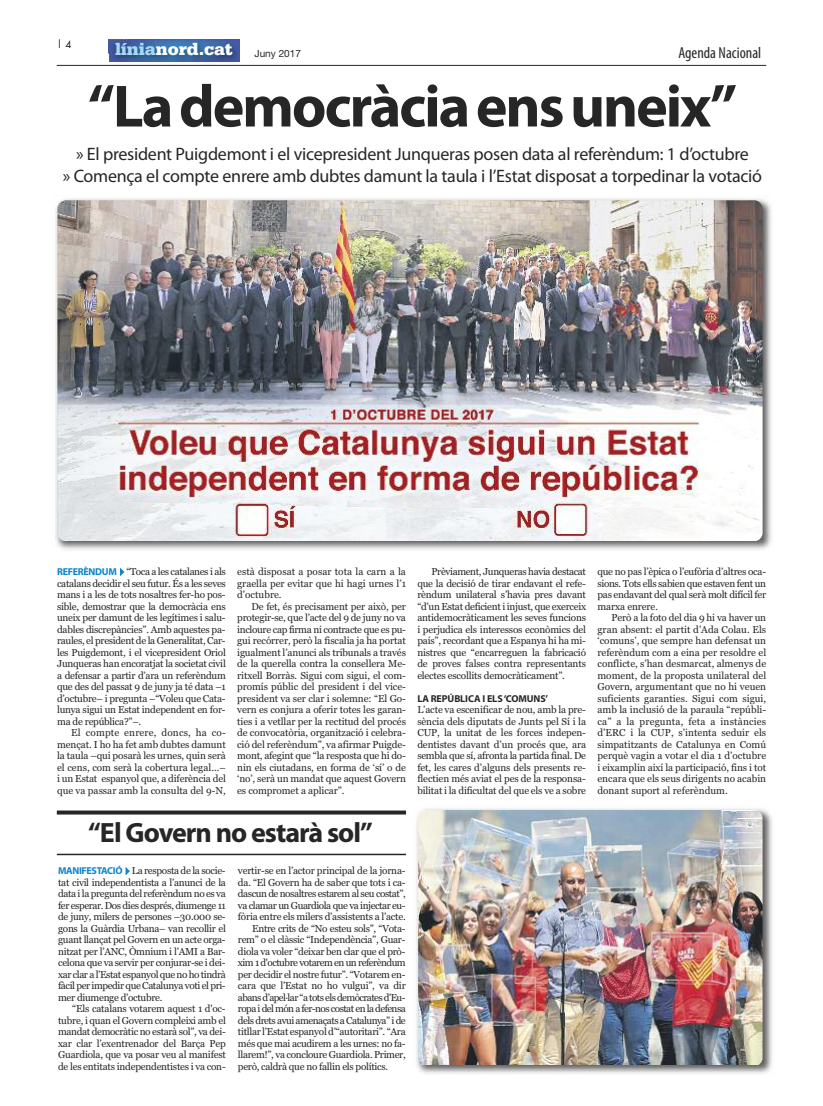
<style>
.page{position:relative;width:823px;height:1106px;background:#fff}
.page>*{position:absolute;margin:0;border:0;box-sizing:border-box;transform-origin:0 0}
.t1{font:700 60px "Myriad Pro";letter-spacing:-.035em;color:#272627}
.t2{font:700 28px "Myriad Pro";letter-spacing:-.035em;color:#272627}
.t3{font:18px/22px "Myriad Pro";letter-spacing:-.015em;color:#272627;text-align:center}
.t4{font:900 18px "Serifa";color:#fff}
.t5{font:condensed 16px "Myriad Pro";color:#272627}
.t6{font:10px/11.5px "Georgia";letter-spacing:-.025em;color:#272627;text-align:justify}
.t7{font:10px "Georgia";letter-spacing:-.06em;color:#272627}
.t8{font:10px "Georgia";letter-spacing:-.045em;color:#272627}
.t9{font:10px "Georgia";letter-spacing:-.05em;color:#272627}
.t10{font:700 10px "Myriad Pro";letter-spacing:-.01em;color:#272627}
.t11{font:10px "Futura";color:#272627}
.s1{color:#a7d8f7}
.s2{font-family:"Myriad Pro";font-weight:700;color:#0d85c9}
.s3{color:#0d85c9}
</style>
<div class="page">
<img style="left:107px;top:39px;width:150px;height:26px">
<img style="left:109px;top:39px;width:130px;height:22px">
<hr style="left:57px;top:65px;width:708px;height:1px;background:#23262b">
<svg style="left:57px;top:810px;width:349px;height:4px"></svg>
<hr style="left:57px;top:853px;width:349px;height:2px;background:#272627">
<img style="left:416px;top:809px;width:356px;height:265px">
<img style="left:418px;top:810px;width:344px;height:254px">
<img style="left:55px;top:199px;width:717px;height:351px">
<img style="left:57px;top:200px;width:705px;height:341px;border-radius:9px">
<p class="t11" style="left:57px;top:40px;width:16px">| 4</p>
<h3 class="t4" style="left:115px;top:43px;width:187px"><span class="s1">línia</span>nord.cat <sub>Juny</sub> <sub>2017</sub></h3>
<h3 class="t5" style="left:678px;top:47px;width:84px">Agenda Nacional</h3>
<h1 class="t1" style="left:88px;top:84px;width:650px">“Lademocràciaensuneix”</h1>
<h3 class="t3" style="left:63px;top:144px;width:700px">» El president Puigdemont i el vicepresident Junqueras posen data al referèndum: 1 d’octubre<br>» Comença el compte enrere amb dubtes damunt la taula i l’Estat disposat a torpedinar la votació</h3>
<p class="t6" style="left:57px;top:566px;width:170px"><span class="s2">REFERÈNDUM</span><span class="s3">✔</span>“Toca a les catalanes i als catalans decidir el seu futur. És a les seves mans i a les de tots nosaltres fer-ho pos&shy;sible, demostrar que la democràcia ens uneix per damunt de les legítimes i salu&shy;dables discrepàncies”. Amb aquestes pa&shy;raules, el president de la Generalitat, Car&shy;les Puigdemont, i el vicepresident Oriol Junqueras han encoratjat la societat civil a defensar a partir d’ara un referèndum que des del passat 9 de juny ja té data –1 d’octubre– i pregunta –“Voleu que Cata&shy;lunya sigui un Estat independent en for&shy;ma de república?”–.</p>
<p class="t6" style="left:57px;top:727px;width:170px;text-indent:14px">El compte enrere, doncs, ha co&shy;mençat. I ho ha fet amb dubtes damunt la taula –qui posarà les urnes, quin serà el cens, com serà la cobertura legal...– i un Estat espanyol que, a diferència del que va passar amb la consulta del 9-N,</p>
<p class="t6" style="left:237px;top:566px;width:170px">està disposat a posar tota la carn a la graella per evitar que hi hagi urnes l’1 d’octubre.</p>
<p class="t6" style="left:237px;top:600px;width:170px;text-indent:14px">De fet, és precisament per això, per protegir-se, que l’acte del 9 de juny no va incloure cap firma ni contracte que es pu&shy;gui recórrer, però la fiscalia ja ha portat igualment l’anunci als tribunals a través de la querella contra la consellera Me&shy;ritxell Borràs. Sigui com sigui, el com&shy;promís públic del president i del vice&shy;president va ser clar i solemne: “El Go&shy;vern es conjura a oferir totes les garan&shy;ties i a vetllar per la rectitud del procés de convocatòria, organització i celebra&shy;ció del referèndum”, va afirmar Puigde&shy;mont, afegint que “la resposta que hi do&shy;nin els ciutadans, en forma de ‘sí’ o de ‘no’, serà un mandat que aquest Govern es compromet a aplicar”.</p>
<h2 class="t2" style="left:88px;top:822px;width:286px">“El Govern no estarà sol”</h2>
<p class="t6" style="left:58px;top:865px;width:169px"><span class="s2">MANIFESTACIÓ</span><span class="s3">✔</span>La resposta de la socie&shy;tat civil independentista a l’anunci de la data i la pregunta del referèndum no es va fer esperar. Dos dies després, diumenge 11 de juny, milers de persones –30.000 se&shy;gons la Guàrdia Urbana– van recollir el guant llançat pel Govern en un acte orga&shy;nitzat per l’ANC, Òmnium i l’AMI a Bar&shy;celona que va servir per conjurar-se i dei&shy;xar clar a l’Estat espanyol que no ho tindrà fàcil per impedir que Catalunya voti el pri&shy;mer diumenge d’octubre.</p>
<p class="t6" style="left:58px;top:1003px;width:169px;text-indent:14px">“Els catalans votarem aquest 1 d'oc&shy;tubre, i quan el Govern compleixi amb el mandat democràtic no estarà sol”, va dei&shy;xar clar l’exentrenador del Barça Pep Guardiola, que va posar veu al manifest de les entitats independentistes i va con-</p>
<p class="t6" style="left:238px;top:865px;width:169px">vertir-se en l’actor principal de la jorna-</p>
<p class="t6" style="left:238px;top:876px;width:169px">da. “El Govern ha de saber que tots i ca-</p>
<p class="t8" style="left:238px;top:888px;width:169px">dascun de nosaltres estarem al seu costat”,</p>
<p class="t8" style="left:238px;top:899px;width:169px">va clamar un Guardiola que va injectar eu-</p>
<p class="t6" style="left:238px;top:911px;width:169px">fòria entre els milers d’assistents a l’acte.</p>
<p class="t6" style="left:252px;top:922px;width:155px">Entre crits de “No esteu sols”, “Vota-</p>
<p class="t6" style="left:238px;top:934px;width:169px">rem” o el clàssic “Independència”, Guar-</p>
<p class="t6" style="left:238px;top:945px;width:169px">diola va voler “deixar ben clar que el prò-</p>
<p class="t9" style="left:238px;top:957px;width:169px">xim 1 d'octubre votarem en un referèndum</p>
<p class="t6" style="left:238px;top:968px;width:169px">per decidir el nostre futur”. “Votarem en-</p>
<p class="t6" style="left:238px;top:980px;width:169px">cara que l’Estat no ho vulgui”, va dir</p>
<p class="t7" style="left:238px;top:991px;width:169px">abans d’apel·lar “a tots els demòcrates d'Eu-</p>
<p class="t7" style="left:238px;top:1003px;width:169px">ropa i del món a fer-nos costat en la defensa</p>
<p class="t9" style="left:238px;top:1014px;width:169px">dels drets avui amenaçats a Catalunya” i de</p>
<p class="t6" style="left:238px;top:1026px;width:169px">titllar l’Estat espanyol d’“autoritari”. “Ara</p>
<p class="t6" style="left:238px;top:1037px;width:169px">més que mai acudirem a les urnes: no fa-</p>
<p class="t6" style="left:238px;top:1049px;width:169px">llarem!”, va concloure Guardiola. Primer,</p>
<p class="t6" style="left:238px;top:1060px;width:152px">però, caldrà que no fallin els polítics.</p>
<p class="t6" style="left:417px;top:566px;width:170px;text-indent:14px">Prèviament, Junqueras havia destacat que la decisió de tirar endavant el refe&shy;rèndum unilateral s’havia pres davant “d’un Estat deficient i injust, que exerceix antidemocràticament les seves funcions i perjudica els interessos econòmics del país”, recordant que a Espanya hi ha mi&shy;nistres que “encarreguen la fabricació de proves falses contra representants electes escollits democràticament”.</p>
<p class="t10" style="left:417px;top:694px;width:132px">LA REPÚBLICA I ELS‘COMUNS’</p>
<p class="t6" style="left:417px;top:704px;width:170px">L’acte va escenificar de nou, amb la pre&shy;sència dels diputats de Junts pel Sí i la CUP, la unitat de les forces indepen&shy;dentistes davant d’un procés que, ara sembla que sí, afronta la partida final. De fet, les cares d’alguns dels presents re&shy;flectien més aviat el pes de la responsa&shy;bilitat i la dificultat del que els ve a sobre</p>
<p class="t6" style="left:597px;top:566px;width:170px">que no pas l’èpica o l’eufòria d’altres oca&shy;sions. Tots ells sabien que estaven fent un pas endavant del qual serà molt difícil fer marxa enrere.</p>
<p class="t6" style="left:597px;top:612px;width:170px;text-indent:14px">Però a la foto del dia 9 hi va haver un gran absent: el partit d’Ada Colau. Els ‘comuns’, que sempre han defensat un referèndum com a eina per resoldre el conflicte, s’han desmarcat, almenys de moment, de la proposta unilateral del Govern, argumentant que no hi veuen suficients garanties. Sigui com sigui, amb la inclusió de la paraula “repúbli&shy;ca” a la pregunta, feta a instàncies d’ERC i la CUP, s’intenta seduir els simpatitzants de Catalunya en Comú perquè vagin a votar el dia 1 d’octubre i eixamplin així la participació, fins i tot encara que els seus dirigents no acabin donant suport al referèndum.</p>
</div>
